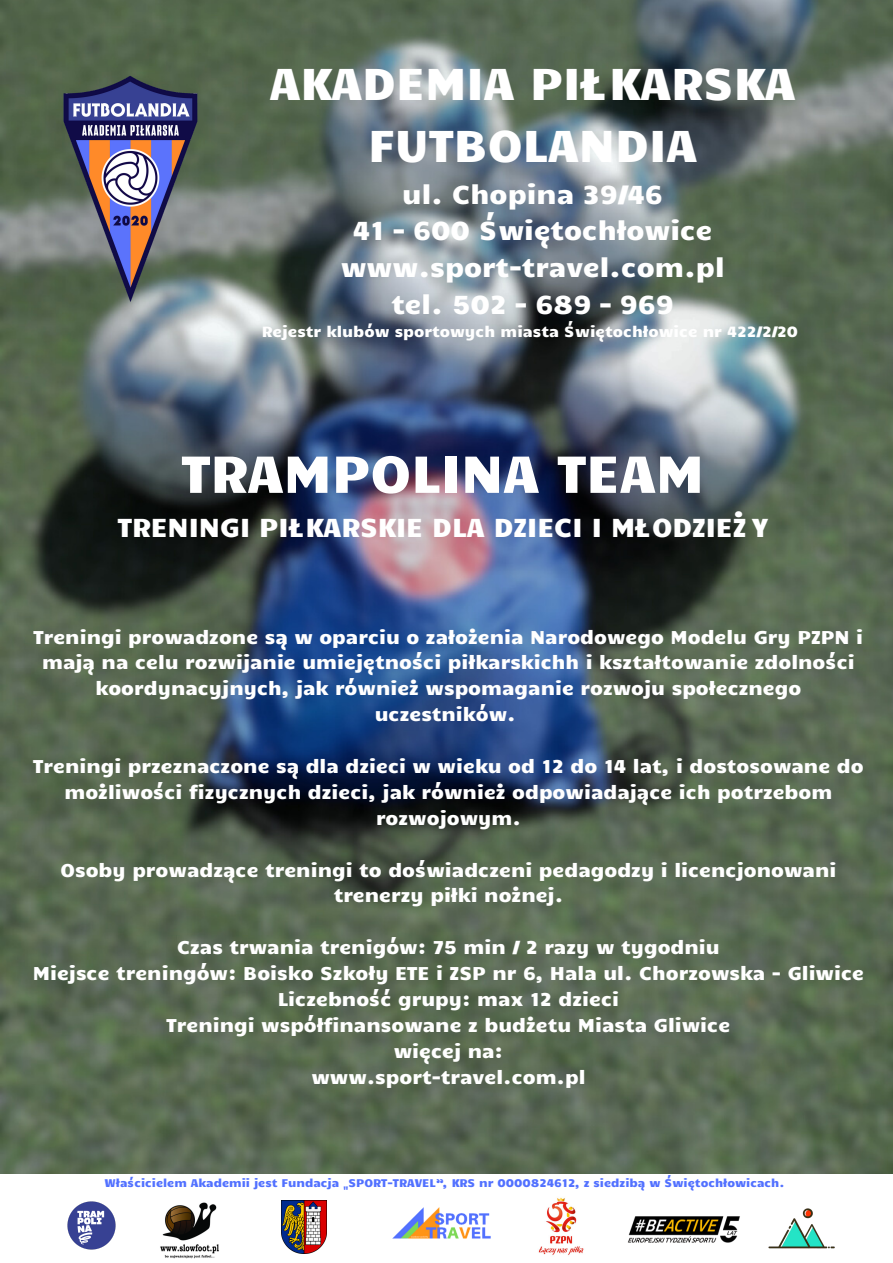
<style>
.page{position:relative;width:893px;height:1263px;background:#fff}
.page>*{position:absolute;margin:0;border:0;box-sizing:border-box;transform-origin:0 0}
.t1{font:52.5px "Candal";color:#fff}
.t2{font:45px/62.5px "Candal";color:#fff;text-align:center}
.t3{font:26.25px/36.6px "Candal";color:#fff;text-align:center}
.t4{font:18.75px/25.9px "Candal";color:#fff;text-align:center}
.t5{font:15px "Candal";color:#fff}
.t6{font:11.25px "Candal";color:#5271ff}
</style>
<div class="page">
<img style="left:0;top:0;width:893px;height:1173px">
<img style="left:35px;top:54px;width:191px;height:270px">
<img style="left:160px;top:1202px;width:59px;height:57px">
<img style="left:628px;top:1216px;width:112px;height:27px">
<img style="left:389px;top:1169px;width:108px;height:70px">
<img style="left:67px;top:1201px;width:49px;height:49px">
<img style="left:538px;top:1197px;width:46px;height:58px">
<img style="left:768px;top:1208px;width:67px;height:41px">
<img style="left:282px;top:1200px;width:44px;height:53px">
<h2 class="t2" style="left:270px;top:49px;width:527px">AKADEMIA PIŁKARSKA<br>FUTBOLANDIA</h2>
<h3 class="t3" style="left:341px;top:174px;width:385px">ul. Chopina 39/46<br>41 – 600 Świętochłowice www.sport-travel.com.pl tel. 502 – 689 – 969</h3>
<p class="t5" style="left:262px;top:321px;width:537px">Rejestr klubów sportowych miasta Świętochłowice nr 422/2/20</p>
<h1 class="t1" style="left:182px;top:436px;width:524px">TRAMPOLINA TEAM</h1>
<h3 class="t3" style="left:118px;top:507px;width:652px">TRENINGI PIŁKARSKIE DLA DZIECI I MŁODZIEŻY</h3>
<p class="t4" style="left:34px;top:622px;width:831px">Treningi prowadzone są w oparciu o założenia Narodowego Modelu Gry PZPN i mają na celu rozwijanie umiejętności piłkarskichh i kształtowanie zdolności koordynacyjnych, jak również wspomaganie rozwoju społecznego uczestników.</p>
<p class="t4" style="left:33px;top:752px;width:831px">Treningi przeznaczone są dla dzieci w wieku od 12 do 14 lat, i dostosowane do możliwości fizycznych dzieci, jak również odpowiadające ich potrzebom rozwojowym.</p>
<p class="t4" style="left:61px;top:855px;width:777px">Osoby prowadzące treningi to doświadczeni pedagodzy i licencjonowani trenerzy piłki nożnej.</p>
<p class="t4" style="left:33px;top:933px;width:832px">Czas trwania trenigów: 75 min / 2 razy w tygodniu<br>Miejsce treningów: Boisko Szkoły ETE i ZSP nr 6, Hala ul. Chorzowska - Gliwice Liczebność grupy: max 12 dzieci<br>Treningi współfinansowane z budżetu Miasta Gliwice<br>więcej na:<br>www.sport-travel.com.pl</p>
<p class="t6" style="left:105px;top:1175px;width:681px">Właścicielem Akademii jest Fundacja „SPORT-TRAVEL”, KRS nr 0000824612, z siedzibą w Świętochłowicach.</p>
</div>
